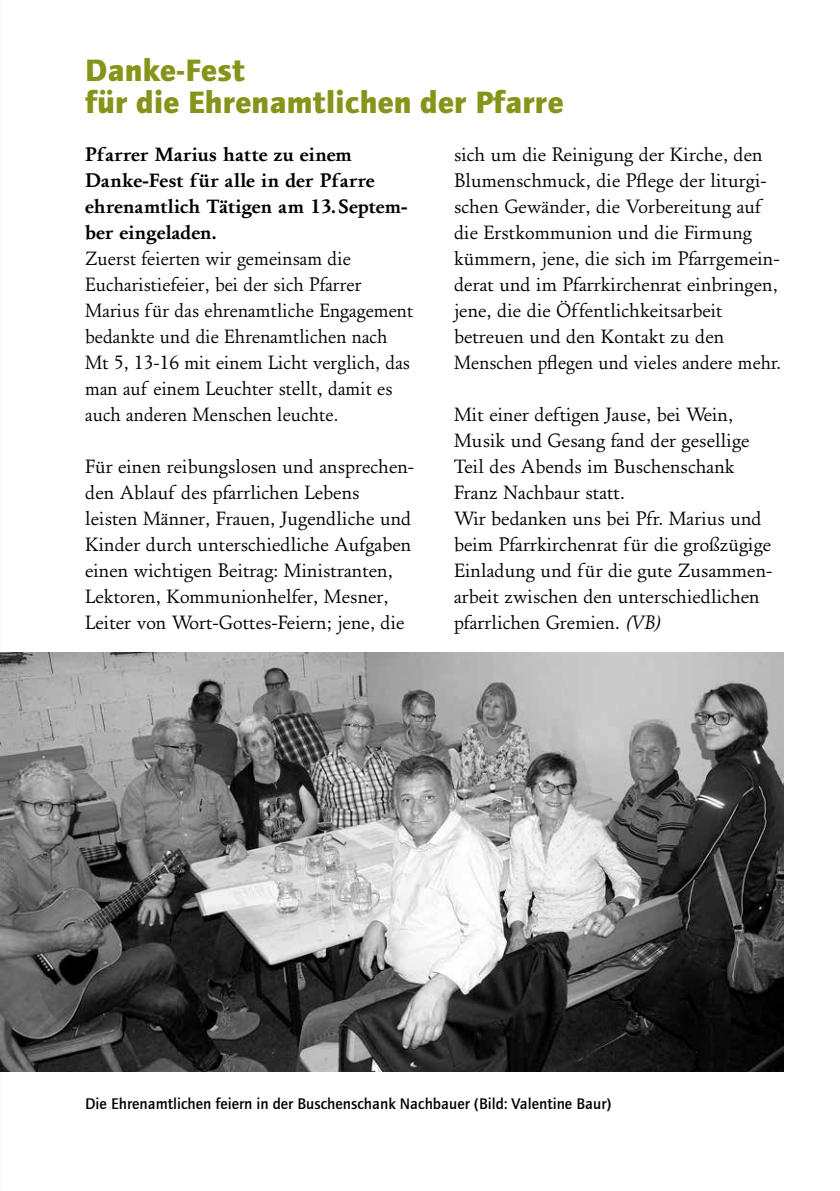
<style>
.page{position:relative;width:840px;height:1191px;background:#fff}
.page>*{position:absolute;margin:0;border:0;box-sizing:border-box;transform-origin:0 0}
.t1{font:700 32px/32px "Foundry Journal";letter-spacing:.01em;color:#869419}
.t2{font:20px/26px "Foundry Old Style";color:#000}
.t3{font:700 20px/26px "Foundry Old Style";letter-spacing:.005em;color:#000}
.t4{font:500 16px "Foundry Journal";color:#000}
.s1{font-style:italic}
</style>
<div class="page">
<img style="left:0;top:652px;width:782px;height:419px">
<h1 class="t1" style="left:85px;top:54px;width:479px">Danke-Fest<br>für die Ehrenamtlichen der Pfarre</h1>
<p class="t3" style="left:85px;top:141px;width:324px">Pfarrer Marius hatte zu einem<br>Danke-Fest für alle in der Pfarre ehrenamtlich Tätigen am 13.Septem&shy;ber eingeladen.</p>
<p class="t2" style="left:85px;top:245px;width:329px">Zuerst feierten wir gemeinsam die Eucharistiefeier, bei der sich Pfarrer Marius für das ehrenamtliche Engagement bedankte und die Ehrenamtlichen nach Mt 5, 13-16 mit einem Licht verglich, das man auf einem Leuchter stellt, damit es auch anderen Menschen leuchte.</p>
<p class="t2" style="left:85px;top:453px;width:330px">Für einen reibungslosen und ansprechen&shy;den Ablauf des pfarrlichen Lebens leisten Männer, Frauen, Jugendliche und Kinder durch unterschiedliche Aufgaben einen wichtigen Beitrag: Ministranten, Lektoren, Kommunionhelfer, Mesner, Leiter von Wort-Gottes-Feiern; jene, die</p>
<p class="t2" style="left:454px;top:141px;width:328px">sich um die Reinigung der Kirche, den Blumenschmuck, die Pflege der liturgi&shy;schen Gewänder, die Vorbereitung auf die Erstkommunion und die Firmung kümmern, jene, die sich im Pfarrgemein&shy;derat und im Pfarrkirchenrat einbringen, jene, die die Öffentlichkeitsarbeit betreuen und den Kontakt zu den Menschen pflegen und vieles andere mehr.</p>
<p class="t2" style="left:454px;top:401px;width:320px">Mit einer deftigen Jause, bei Wein, Musik und Gesang fand der gesellige Teil des Abends im Buschenschank Franz Nachbaur statt.<br>Wir bedanken uns bei Pfr. Marius und beim Pfarrkirchenrat für die großzügige Einladung und für die gute Zusammen&shy;arbeit zwischen den unterschiedlichen pfarrlichen Gremien. <span class="s1">(VB)</span></p>
<p class="t4" style="left:85px;top:1094px;width:527px">Die Ehrenamtlichen feiern in der Buschenschank Nachbauer (Bild: Valentine Baur)</p>
</div>
